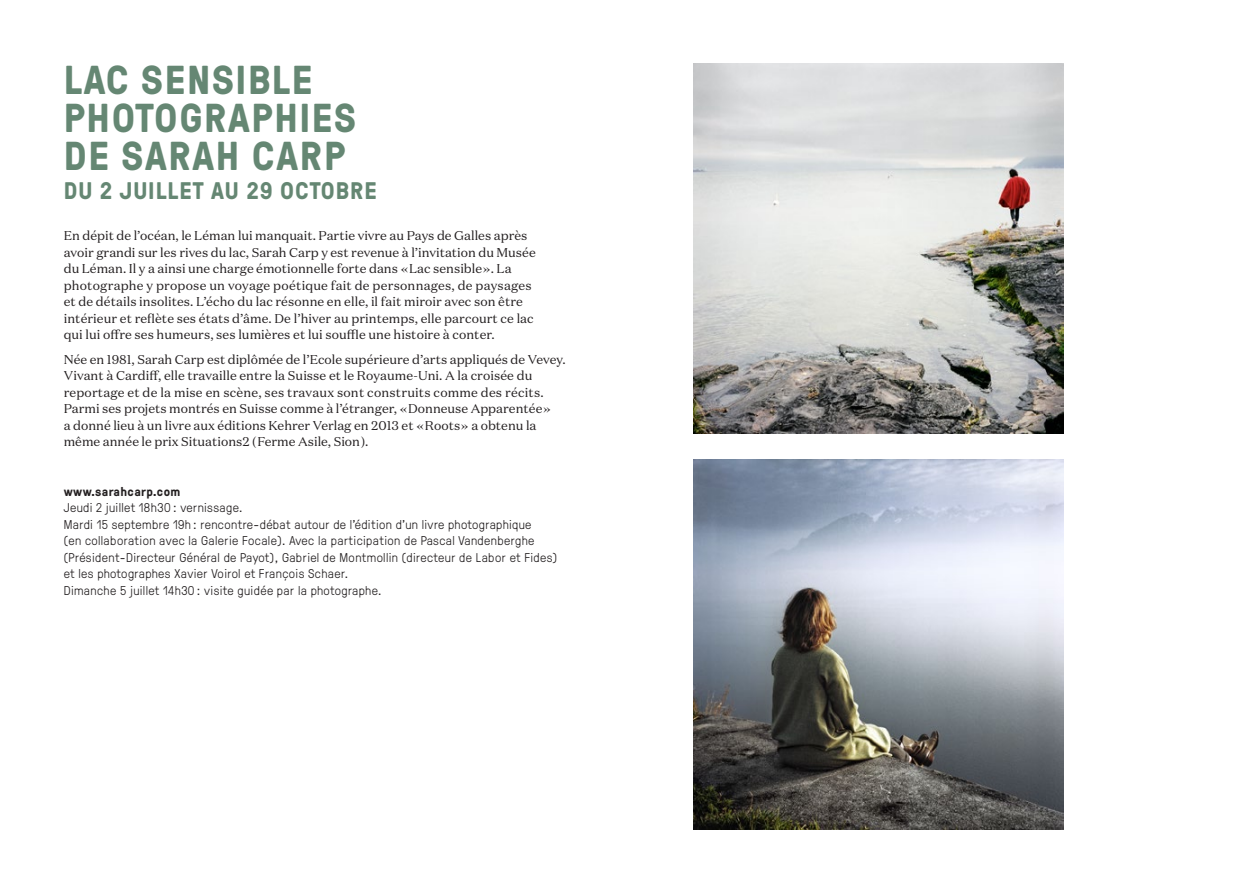
<style>
.page{position:relative;width:1259px;height:893px;background:#fff}
.page>*{position:absolute;margin:0;border:0;box-sizing:border-box;transform-origin:0 0}
.t1{font:700 40.35px/38.2px "GT Pressura";letter-spacing:.04em;color:#658773}
.t2{font:700 24px "GT Pressura";letter-spacing:.04em;color:#658773}
.t3{font:12.75px/16.5px "Domaine Text";letter-spacing:.005em;color:#231f20}
.t4{font:300 12.75px/16.5px "GT Pressura";letter-spacing:.03em;color:#231f20}
.t5{font:700 12.75px "GT Pressura";color:#231f20}
</style>
<div class="page">
<img style="left:693px;top:64px;width:370px;height:370px">
<img style="left:693px;top:459px;width:370px;height:370px">
<h1 class="t1" style="left:64px;top:59px;width:294px">LAC SENSIBLE<br>PHOTOGRAPHIES<br>DE SARAH CARP</h1>
<h2 class="t2" style="left:64px;top:173px;width:314px">DU 2 JUILLET AU 29 OCTOBRE</h2>
<p class="t3" style="left:64px;top:227px;width:473px">En dépit de l’océan, le Léman lui manquait. Partie vivre au Pays de Galles après avoir grandi sur les rives du lac, Sarah Carp y est revenue à l’invitation du Musée du Léman. Il y a ainsi une charge émotionnelle forte dans « Lac sensible ». La photographe y propose un voyage poétique fait de personnages, de paysages et de détails insolites. L’écho du lac résonne en elle, il fait miroir avec son être intérieur et reflète ses états d’âme. De l’hiver au printemps, elle parcourt ce lac qui lui offre ses humeurs, ses lumières et lui souffle une histoire à conter.</p>
<p class="t3" style="left:64px;top:351px;width:503px">Née en 1981, Sarah Carp est diplômée de l’Ecole supérieure d’arts appliqués de Vevey.<br>Vivant à Cardiff, elle travaille entre la Suisse et le Royaume-Uni. A la croisée du reportage et de la mise en scène, ses travaux sont construits comme des récits.<br>Parmi ses projets montrés en Suisse comme à l’étranger, « Donneuse Apparentée »<br>a donné lieu à un livre aux éditions Kehrer Verlag en 2013 et « Roots » a obtenu la même année le prix Situations2 ( Ferme Asile, Sion ).</p>
<p class="t5" style="left:64px;top:482px;width:118px">WWW.SARAHCARP.COM</p>
<p class="t4" style="left:64px;top:499px;width:495px">Jeudi 2 juillet 18h30 : vernissage.<br>Mardi 15 septembre 19h : rencontre-débat autour de l’édition d’un livre photographique<br>(en collaboration avec la Galerie Focale). Avec la participation de Pascal Vandenberghe (Président-Directeur Général de Payot), Gabriel de Montmollin (directeur de Labor et Fides) et les photographes Xavier Voirol et François Schaer.<br>Dimanche 5 juillet 14h30 : visite guidée par la photographe.</p>
</div>
